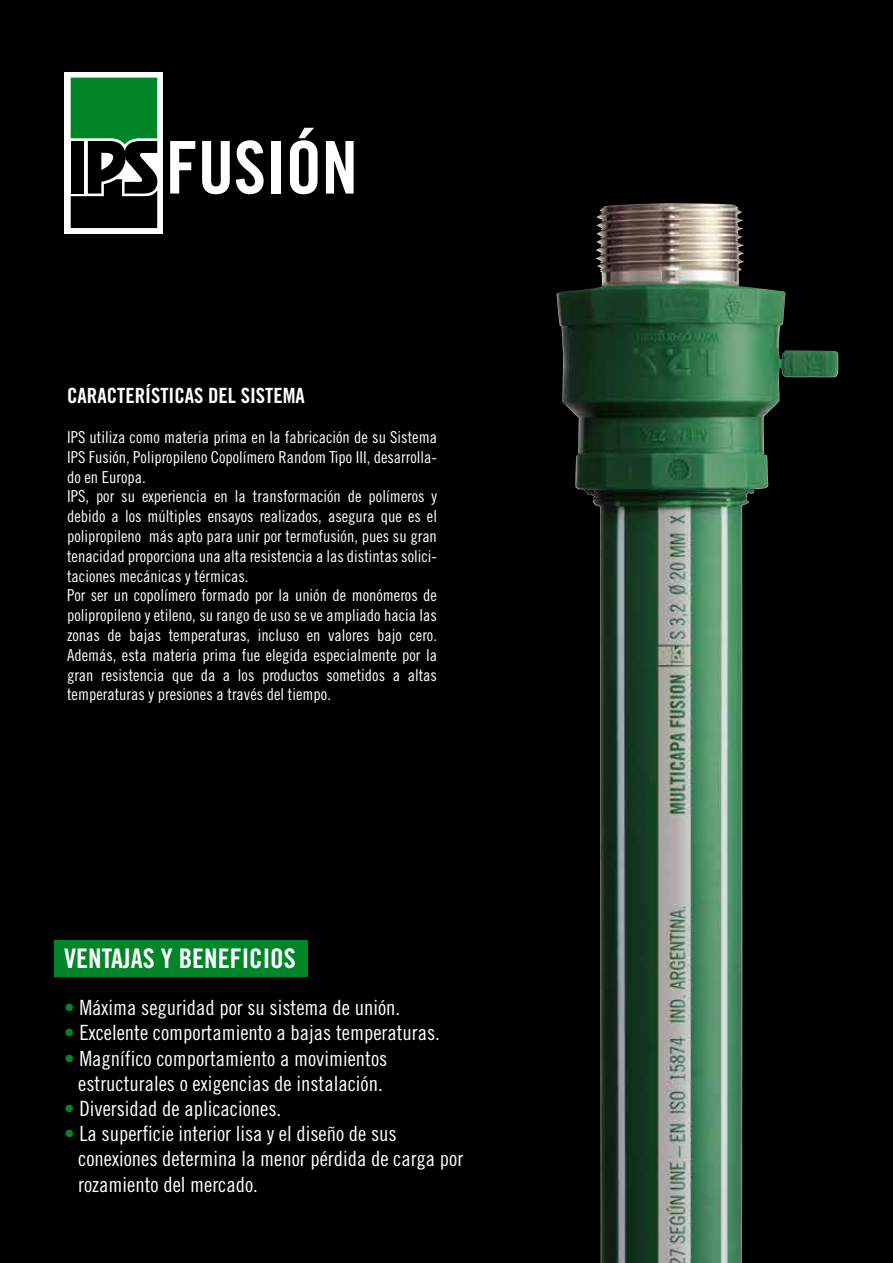
<style>
.page{position:relative;width:893px;height:1263px;background:#000}
.page>*{position:absolute;margin:0;border:0;box-sizing:border-box;transform-origin:0 0}
.t1{font:27px "Trade Gothic Bold Cond Twenty";color:#fff}
.t2{font:21px/25.2px "Trade Gothic Cond Eighteen";color:#fff}
.t3{font:21px "Trade Gothic Bold Cond Twenty";color:#fff}
.t4{font:16.5px/19.8px "Trade Gothic Cond Eighteen";color:#fff}
.s1{color:#008529}
.s2{color:#010102}
</style>
<div class="page">
<img style="left:557px;top:203px;width:211px;height:1060px">
<div style="left:54px;top:939px;width:253px;height:37px;background:#008529"></div>
<div style="left:65px;top:72px;width:98px;height:162px;background:#fff"></div>
<svg style="left:71px;top:78px;width:87px;height:150px;background:#1a502b"></svg>
<svg style="left:170px;top:141px;width:25px;height:53px"></svg>
<svg style="left:202px;top:141px;width:28px;height:53px"></svg>
<svg style="left:236px;top:140px;width:28px;height:54px"></svg>
<div style="left:271px;top:141px;width:9px;height:53px;background:#fff"></div>
<svg style="left:290px;top:128px;width:28px;height:66px"></svg>
<svg style="left:326px;top:141px;width:28px;height:53px"></svg>
<p class="t3" style="left:67px;top:383px;width:239px">CARACTERÍSTICAS DEL SISTEMA</p>
<p class="t4" style="left:67px;top:427px;width:372px">IPS utiliza como materia prima en la fabricación de su Sistema IPS Fusión, Polipropileno Copolímero Random Tipo III, desarrolla&shy;do en Europa.<br>IPS, por su experiencia en la transformación de polímeros y debido a los múltiples ensayos realizados, asegura que es el polipropileno más apto para unir por termofusión, pues su gran tenacidad proporciona una alta resistencia a las distintas solici&shy;taciones mecánicas y térmicas.<br>Por ser un copolímero formado por la unión de monómeros de polipropileno y etileno, su rango de uso se ve ampliado hacia las zonas de bajas temperaturas, incluso en valores bajo cero.<br>Además, esta materia prima fue elegida especialmente por la gran resistencia que da a los productos sometidos a altas temperaturas y presiones a través del tiempo.</p>
<h1 class="t1" style="left:64px;top:942px;width:233px">VENTAJAS Y BENEFICIOS</h1>
<p class="t2" style="left:64px;top:995px;width:337px"><span class="s1">•</span> Máxima seguridad por su sistema de unión.</p>
<p class="t2" style="left:64px;top:1020px;width:377px"><span class="s1">•</span> Excelente comportamiento a bajas temperaturas.</p>
<p class="t2" style="left:64px;top:1045px;width:325px"><span class="s1">•</span> Magnífico comportamiento a movimientos <span class="s2">iii</span>estructurales o exigencias de instalación.</p>
<p class="t2" style="left:64px;top:1096px;width:218px"><span class="s1">•</span> Diversidad de aplicaciones.</p>
<p class="t2" style="left:64px;top:1121px;width:400px"><span class="s1">•</span> La superficie interior lisa y el diseño de sus <span class="s2">a iii</span>conexiones determina la menor pérdida de carga por <span class="s2">iii</span>rozamiento del mercado.</p>
</div>
